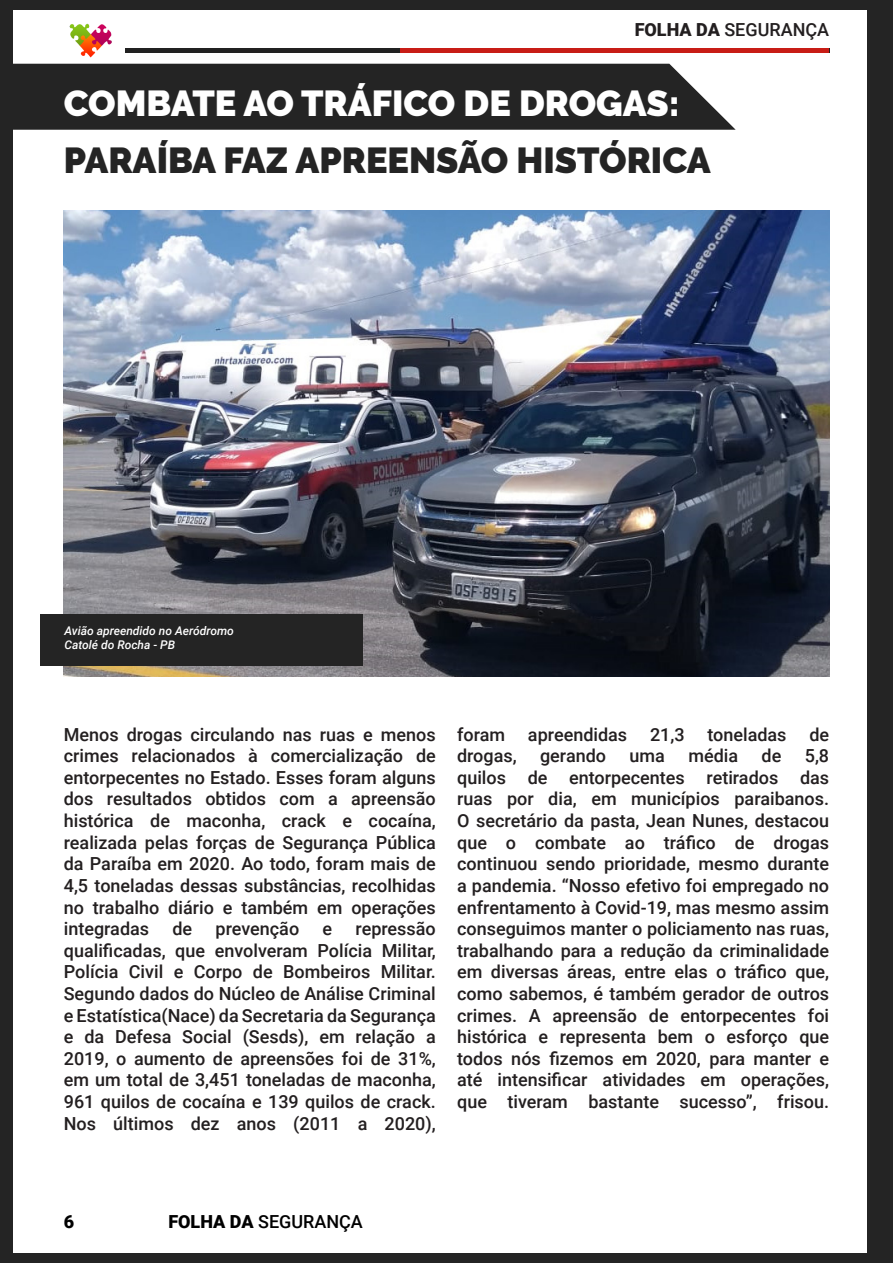
<style>
.page{position:relative;width:893px;height:1263px;background:#fff}
.page>*{position:absolute;margin:0;border:0;box-sizing:border-box;transform-origin:0 0}
.t1{font:900 36px/57px "Raleway";color:#242424}
.t2{font:500 18px/21.6px "Roboto";color:#231f20;text-align:justify}
.t3{font:500 18px "Roboto";color:#000}
.t4{font:900 18px "Roboto";color:#000}
.t5{font:italic 500 12px "Roboto";color:#fff}
.s1{font-weight:900}
.s2{color:#fff}
</style>
<div class="page">
<img style="left:64px;top:210px;width:765px;height:466px">
<div style="left:41px;top:614px;width:322px;height:52px;background:#242424"></div>
<hr style="left:125px;top:48px;width:704px;height:4px;background:#212121">
<div style="left:0;top:1253px;width:893px;height:10px;background:#242424"></div>
<div style="left:0;top:0;width:13px;height:1260px;background:#242424"></div>
<div style="left:13px;top:64px;width:723px;height:66px;background:#242424"></div>
<div style="left:0;top:0;width:893px;height:10px;background:#242424"></div>
<div style="left:867px;top:0;width:26px;height:1260px;background:#242424"></div>
<hr style="left:400px;top:48px;width:429px;height:4px;background:#c81d16">
<img style="left:69px;top:23px;width:43px;height:34px">
<p class="t2" style="left:635px;top:18px;width:196px"><span class="s1">FOLHA DA</span> SEGURANÇA</p>
<p class="t1" style="left:64px;top:75px;width:649px"><span class="s2">COMBATE AO TRÁFICO DE DROGAS:<br></span>PARAÍBA FAZ APREENSÃO HISTÓRICA</p>
<p class="t5" style="left:64px;top:622px;width:171px">Avião apreendido no Aeródromo</p>
<p class="t5" style="left:64px;top:636px;width:112px">Catolé do Rocha - PB</p>
<p class="t2" style="left:64px;top:723px;width:374px">Menos drogas circulando nas ruas e menos crimes relacionados à comercialização de entorpecentes no Estado. Esses foram alguns dos resultados obtidos com a apreensão histórica de maconha, crack e cocaína, realizada pelas forças de Segurança Pública da Paraíba em 2020. Ao todo, foram mais de 4,5 toneladas dessas substâncias, recolhidas no trabalho diário e também em operações integradas</p>
<p class="t2" style="left:172px;top:917px;width:21px">de</p>
<p class="t2" style="left:216px;top:917px;width:85px">prevenção</p>
<p class="t2" style="left:323px;top:917px;width:11px">e</p>
<p class="t2" style="left:64px;top:917px;width:374px;text-indent:292px">repressão qualificadas, que envolveram Polícia Militar, Polícia Civil e Corpo de Bombeiros Militar.<br>Segundo dados do Núcleo de Análise Criminal e Estatística(Nace) da Secretaria da Segurança e da Defesa Social (Sesds), em relação a 2019, o aumento de apreensões foi de 31%, em um total de 3,451 toneladas de maconha, 961 quilos de cocaína e 139 quilos de crack.</p>
<p class="t2" style="left:64px;top:1112px;width:374px">Nos últimos dez anos (2011 a 2020),</p>
<p class="t2" style="left:457px;top:723px;width:50px">foram</p>
<p class="t2" style="left:528px;top:723px;width:101px">apreendidas</p>
<p class="t2" style="left:650px;top:723px;width:36px">21,3</p>
<p class="t2" style="left:707px;top:723px;width:81px">toneladas</p>
<p class="t2" style="left:809px;top:723px;width:21px">de</p>
<p class="t2" style="left:457px;top:744px;width:61px">drogas,</p>
<p class="t2" style="left:540px;top:744px;width:68px">gerando</p>
<p class="t2" style="left:630px;top:744px;width:37px">uma</p>
<p class="t2" style="left:688px;top:744px;width:51px">média</p>
<p class="t2" style="left:762px;top:744px;width:21px">de</p>
<p class="t2" style="left:457px;top:744px;width:374px;text-indent:348px">5,8 quilos de entorpecentes retirados das ruas por dia, em municípios paraibanos.<br>O secretário da pasta, Jean Nunes, destacou que o combate ao tráfico de drogas continuou sendo prioridade, mesmo durante a pandemia. “Nosso efetivo foi empregado no enfrentamento à Covid-19, mas mesmo assim conseguimos manter o policiamento nas ruas, trabalhando para a redução da criminalidade em diversas áreas, entre elas o tráfico que, como sabemos, é também gerador de outros crimes. A apreensão de entorpecentes foi histórica e representa bem o esforço que todos nós fizemos em 2020, para manter e até intensificar atividades em operações, que tiveram bastante sucesso”, frisou.</p>
<p class="t4" style="left:64px;top:1209px;width:12px">6</p>
<p class="t3" style="left:168px;top:1209px;width:196px"><span class="s1">FOLHA DA</span> SEGURANÇA</p>
</div>
